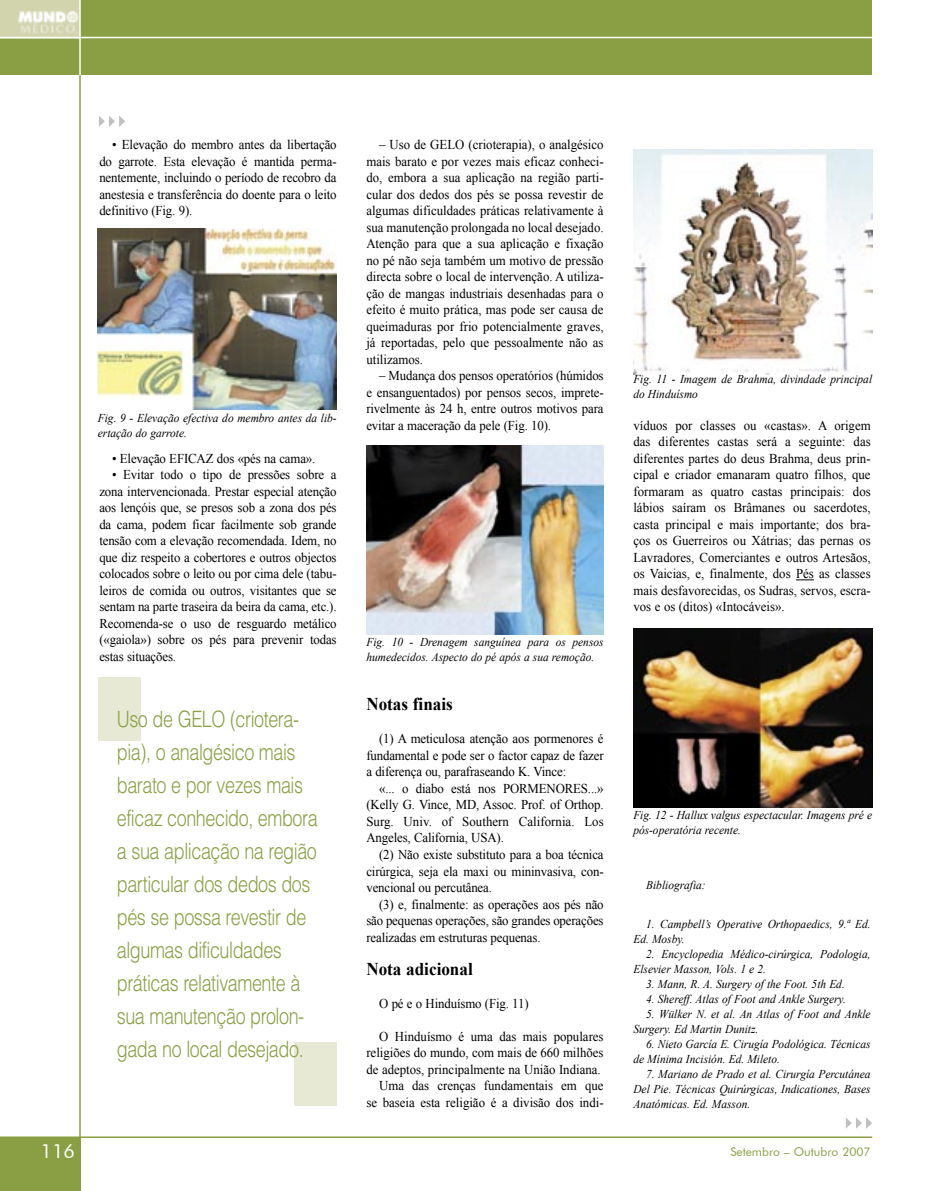
<style>
.page{position:relative;width:936px;height:1191px;background:#fff}
.page>*{position:absolute;margin:0;border:0;box-sizing:border-box;transform-origin:0 0}
.N-destaque{font:300 22.5px/33px "Helvetica";letter-spacing:-.025em;color:#8a9f44;scale:.8 1}
.t1{font:19.5px "Futura BT";color:#fff}
.subtit{font:700 18px "Times New Roman";color:#000;scale:.95 1}
.N-texto{font:13.5px/16.5px "Times New Roman";letter-spacing:-.01em;color:#000;text-align:justify;scale:.95 1}
.Ref_Bibliogra{font:italic 12px/15px "Times New Roman";color:#000;scale:.95 1}
.t2{font:12px "Futura BT";color:#8a9f44}
</style>
<div class="page">
<div style="left:80px;top:0;width:792px;height:75px;background:#8a9f44"></div>
<div style="left:0;top:1137px;width:81px;height:54px;background:#8a9f44"></div>
<hr style="left:0;top:1136px;width:872px;height:2px;background:#8a9f44">
<div style="left:0;top:0;width:80px;height:75px;background:#8a9f44"></div>
<div style="left:0;top:0;width:80px;height:38px;background:#d1d4ad"></div>
<img style="left:19px;top:12px;width:59px;height:21px">
<hr style="left:79px;top:0;width:2px;height:87px;background:#fff">
<hr style="left:79px;top:75px;width:2px;height:1070px;background:#8a9f44">
<hr style="left:0;top:37px;width:935px;height:1px;background:#fff">
<svg style="left:98px;top:116px;width:27px;height:11px"></svg>
<svg style="left:845px;top:1117px;width:27px;height:12px"></svg>
<svg style="left:796px;top:579px;width:17px;height:1px"></svg>
<img style="left:633px;top:149px;width:239px;height:226px">
<div style="left:98px;top:677px;width:42px;height:64px;background:#e7e9d5"></div>
<div style="left:294px;top:1042px;width:43px;height:64px;background:#e7e9d5"></div>
<img style="left:98px;top:228px;width:238px;height:182px">
<img style="left:366px;top:446px;width:237px;height:188px">
<img style="left:633px;top:628px;width:239px;height:179px">
<p class="N-texto" style="left:99px;top:136px;width:251px;text-indent:13px">• Elevação do membro antes da libertação do garrote. Esta elevação é mantida perma&shy;nentemente, incluindo o período de recobro da anestesia e transferência do doente para o leito definitivo (Fig. 9).</p>
<p class="Ref_Bibliogra" style="left:98px;top:410px;width:253px">Fig. 9 - Elevação efectiva do membro antes da lib&shy;ertação do garrote.</p>
<p class="N-texto" style="left:112px;top:450px;width:215px">• Elevação EFICAZ dos «pés na cama».</p>
<p class="N-texto" style="left:99px;top:466px;width:251px;text-indent:13px">• Evitar todo o tipo de pressões sobre a zona intervencionada. Prestar especial atenção aos lençóis que, se presos sob a zona dos pés da cama, podem ficar facilmente sob grande tensão com a elevação recomendada. Idem, no que diz respeito a cobertores e outros objectos colocados sobre o leito ou por cima dele (tabu&shy;leiros de comida ou outros, visitantes que se sentam na parte traseira da beira da cama, etc.).<br>Recomenda-se o uso de resguardo metálico («gaiola») sobre os pés para prevenir todas estas situações.</p>
<p class="N-destaque" style="left:117px;top:702px;width:252px">Uso de GELO (criotera&shy;pia), o analgésico mais barato e por vezes mais eficaz conhecido, embora a sua aplicação na região particular dos dedos dos pés se possa revestir de algumas dificuldades</p>
<p class="N-destaque" style="left:117px;top:966px;width:236px">práticas relativamente à sua manutenção prolon&shy;gada no local desejado.</p>
<p class="t1" style="left:41px;top:1139px;width:36px">116</p>
<p class="N-texto" style="left:366px;top:136px;width:251px;text-indent:13px">– Uso de GELO (crioterapia), o analgésico mais barato e por vezes mais eficaz conheci&shy;do, embora a sua aplicação na região parti&shy;cular dos dedos dos pés se possa revestir de algumas dificuldades práticas relativamente à sua manutenção prolongada no local desejado.<br>Atenção para que a sua aplicação e fixação no pé não seja também um motivo de pressão directa sobre o local de intervenção. A utiliza&shy;ção de mangas industriais desenhadas para o efeito é muito prática, mas pode ser causa de queimaduras por frio potencialmente graves, já reportadas, pelo que pessoalmente não as utilizamos.</p>
<p class="N-texto" style="left:366px;top:367px;width:251px;text-indent:13px">– Mudança dos pensos operatórios (húmidos e ensanguentados) por pensos secos, imprete&shy;rivelmente às 24 h, entre outros motivos para evitar a maceração da pele (Fig. 10).</p>
<p class="Ref_Bibliogra" style="left:366px;top:634px;width:251px">Fig. 10 - Drenagem sanguínea para os pensos humedecidos. Aspecto do pé após a sua remoção.</p>
<p class="subtit" style="left:366px;top:692px;width:92px">Notas finais</p>
<p class="N-texto" style="left:366px;top:730px;width:251px;text-indent:13px">(1) A meticulosa atenção aos pormenores é fundamental e pode ser o factor capaz de fazer a diferença ou, parafraseando K. Vince:</p>
<p class="N-texto" style="left:366px;top:780px;width:251px;text-indent:13px">«... o diabo está nos PORMENORES...» (Kelly G. Vince, MD, Assoc. Prof. of Orthop.<br>Surg. Univ. of Southern California. Los Angeles, California, USA).</p>
<p class="N-texto" style="left:366px;top:846px;width:251px;text-indent:13px">(2) Não existe substituto para a boa técnica cirúrgica, seja ela maxi ou mininvasiva, con&shy;vencional ou percutânea.</p>
<p class="N-texto" style="left:366px;top:895px;width:251px;text-indent:13px">(3) e, finalmente: as operações aos pés não são pequenas operações, são grandes operações realizadas em estruturas pequenas.</p>
<p class="subtit" style="left:366px;top:956px;width:113px">Nota adicional</p>
<p class="N-texto" style="left:379px;top:994px;width:159px">O pé e o Hinduísmo (Fig. 11)</p>
<p class="N-texto" style="left:366px;top:1027px;width:251px;text-indent:13px">O Hinduísmo é uma das mais populares religiões do mundo, com mais de 660 milhões de adeptos, principalmente na União Indiana.</p>
<p class="N-texto" style="left:366px;top:1077px;width:251px;text-align:right">Uma das crenças fundamentais em que se baseia esta religião é a divisão dos indi-</p>
<p class="Ref_Bibliogra" style="left:633px;top:371px;width:253px">Fig. 11 - Imagem de Brahma, divindade principal do Hinduísmo</p>
<p class="N-texto" style="left:633px;top:417px;width:251px">víduos por classes ou «castas». A origem das diferentes castas será a seguinte: das diferentes partes do deus Brahma, deus prin&shy;cipal e criador emanaram quatro filhos, que formaram as quatro castas principais: dos lábios saíram os Brâmanes ou sacerdotes, casta principal e mais importante; dos bra&shy;ços os Guerreiros ou Xátrias; das pernas os Lavradores, Comerciantes e outros Artesãos, os Vaicias, e, finalmente, dos Pés as classes mais desfavorecidas, os Sudras, servos, escra&shy;vos e os (ditos) «Intocáveis».</p>
<p class="Ref_Bibliogra" style="left:633px;top:807px;width:253px">Fig. 12 - Hallux valgus espectacular. Imagens pré e pós-operatória recente.</p>
<p class="Ref_Bibliogra" style="left:646px;top:877px;width:64px">Bibliografia:</p>
<p class="Ref_Bibliogra" style="left:633px;top:916px;width:251px;text-indent:13px">1. Campbell’s Operative Orthopaedics, 9.ª Ed.<br>Ed. Mosby.</p>
<p class="Ref_Bibliogra" style="left:633px;top:946px;width:251px;text-indent:13px">2. Encyclopedia Médico-cirúrgica, Podologia,<br>Elsevier Masson, Vols. 1 e 2.</p>
<p class="Ref_Bibliogra" style="left:646px;top:976px;width:211px">3. Mann, R. A. Surgery of the Foot. 5th Ed.</p>
<p class="Ref_Bibliogra" style="left:646px;top:991px;width:212px">4. Shereff. Atlas of Foot and Ankle Surgery.</p>
<p class="Ref_Bibliogra" style="left:633px;top:1006px;width:251px;text-indent:13px">5. Wülker N. et al. An Atlas of Foot and Ankle<br>Surgery. Ed Martin Dunitz.</p>
<p class="Ref_Bibliogra" style="left:633px;top:1036px;width:251px;text-indent:13px">6. Nieto García E. Cirugía Podológica. Técnicas de Mínima Incisión. Ed. Mileto.</p>
<p class="Ref_Bibliogra" style="left:633px;top:1066px;width:251px;text-align:justify;text-indent:13px">7. Mariano de Prado et al. Cirurgía Percutánea Del Pie. Técnicas Quirúrgicas, Indicationes, Bases Anatómicas. Ed. Masson.</p>
<p class="t2" style="left:730px;top:1144px;width:142px">Setembro – Outubro 2007</p>
</div>
